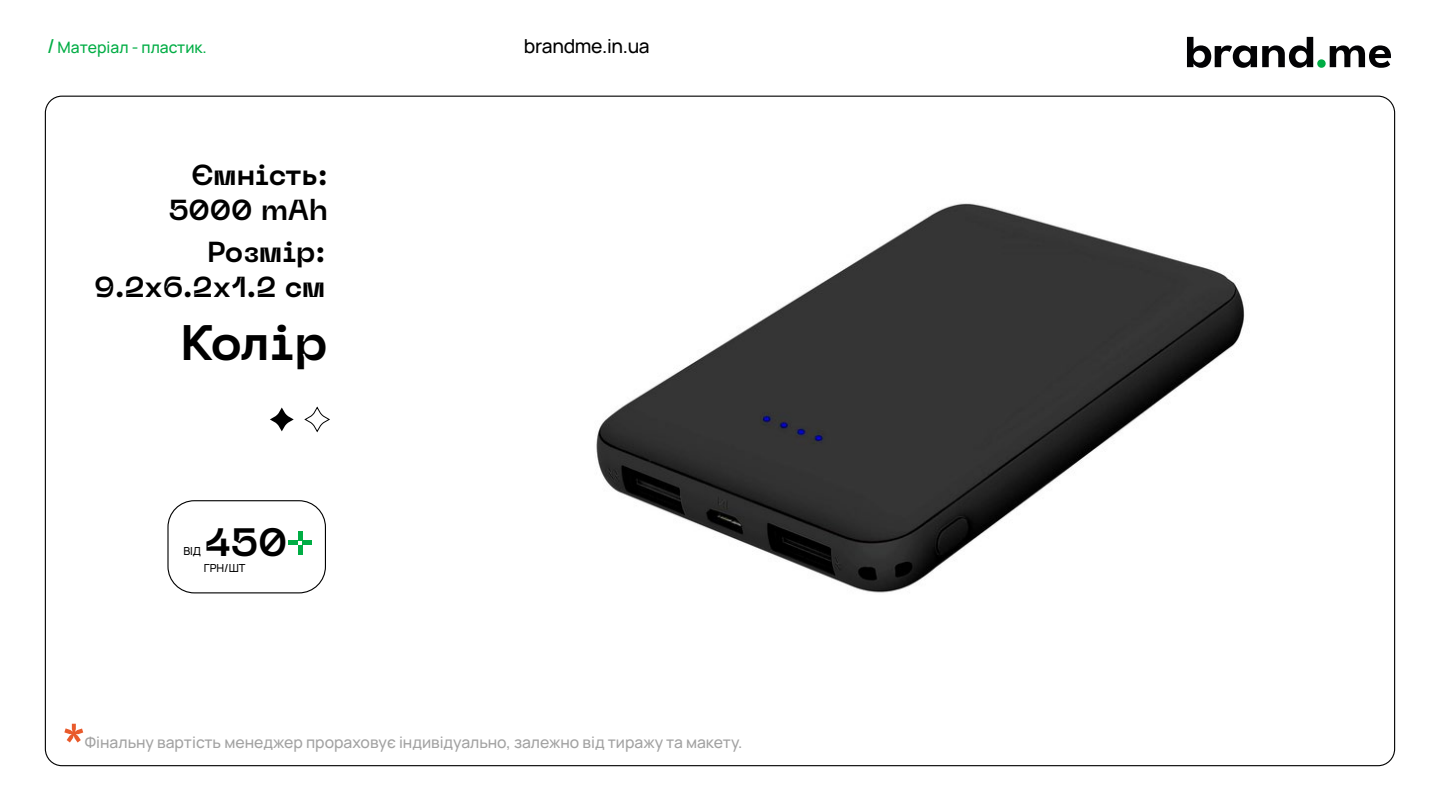
<style>
.page{position:relative;width:1440px;height:810px;background:#fff}
.page>*{position:absolute;margin:0;border:0;box-sizing:border-box;transform-origin:0 0}
.t1{font:700 49.5px "Neue Machina";letter-spacing:-.02em;color:#000}
.t2{font:700 39.38px "Neue Machina";color:#000}
.t3{font:700 28.72px/34.5px "Neue Machina";color:#000;text-align:right}
.t4{font:200 19.27px "Manrope";letter-spacing:-.02em;color:#000}
.t5{font:200 15.75px "Manrope";color:#a2a2a2}
.t6{font:200 15.75px "Manrope";color:#00ad44}
.t7{font:200 11.1px "Manrope";color:#000}
.s1{font-size:19.27px}
</style>
<div class="page">
<img style="left:533px;top:36px;width:780px;height:731px">
<svg style="left:1187px;top:37px;width:204px;height:31px"></svg>
<svg style="left:270px;top:408px;width:24px;height:23px"></svg>
<svg style="left:304px;top:406px;width:26px;height:27px"></svg>
<svg style="left:64px;top:724px;width:19px;height:19px"></svg>
<div style="left:167px;top:500px;width:159px;height:93px;border:1px solid #000;border-radius:26px"></div>
<div style="left:298px;top:531px;width:5px;height:9px;background:#00ad44"></div>
<div style="left:298px;top:545px;width:5px;height:9px;background:#00ad44"></div>
<div style="left:303px;top:540px;width:9px;height:5px;background:#00ad44"></div>
<div style="left:289px;top:540px;width:9px;height:5px;background:#00ad44"></div>
<p class="t6" style="left:47px;top:37px;width:161px"><span class="s1">/</span> Матеріал - пластик.</p>
<p class="t4" style="left:524px;top:33px;width:127px">brandme.in.ua</p>
<h3 class="t3" style="left:168px;top:158px;width:161px">Ємність:<br>5000 mAh</h3>
<h3 class="t3" style="left:94px;top:235px;width:233px">Розмір:<br>9.2х6.2х1.2 см</h3>
<h1 class="t1" style="left:181px;top:310px;width:149px">Колір</h1>
<h2 class="t2" style="left:204px;top:517px;width:84px">450</h2>
<p class="t7" style="left:204px;top:560px;width:43px">ГРН/ШТ</p>
<p class="t7" style="left:183px;top:543px;width:19px">ВІД</p>
<p class="t5" style="left:85px;top:731px;width:659px">Фінальну вартість менеджер прораховує індивідуально, залежно від тиражу та макету.</p>
</div>
